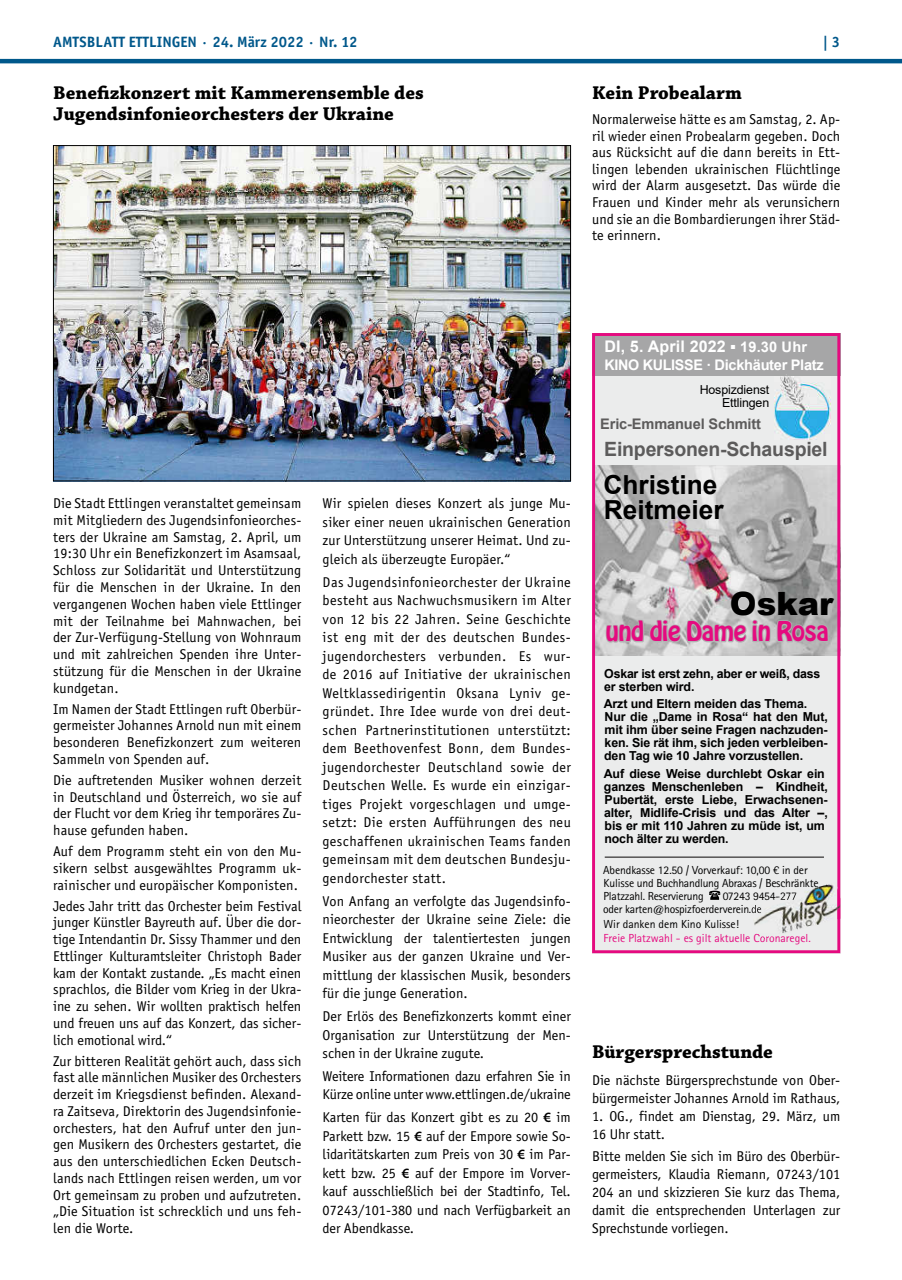
<style>
.page{position:relative;width:902px;height:1280px;background:#fff}
.page>*{position:absolute;margin:0;border:0;box-sizing:border-box;transform-origin:0 0}
.t1{font:900 32.1px "Arial";color:#000}
.t2{font:700 26.25px/24.8px "Arial";color:#000}
.t3{font:24px "Hobo Std";letter-spacing:-.02em;color:#e50a7f}
.t4{font:700 19.65px "Arial";letter-spacing:-.01em;color:#5c5b5b}
.t5{font:700 19.5px/21px "Chaparral Pro";color:#000}
.t6{font:700 16.05px "Arial";letter-spacing:.01em;color:#fff}
.t7{font:700 15px "Officina Sans";color:#00588b}
.t8{font:700 14.55px "Arial";letter-spacing:-.02em;color:#fff}
.t9{font:700 14.55px "Arial";letter-spacing:-.01em;color:#5c5b5b}
.t10{font:14.25px/16.8px "Officina Sans";color:#000;text-align:justify}
.t11{font:700 12.45px/13.2px "Arial";letter-spacing:-.01em;color:#000}
.t12{font:12.45px/13.2px "Arial";letter-spacing:-.01em;color:#000;text-align:right}
.t13{font:11.7px/13.2px "Rotis Sans Serif Std";letter-spacing:-.02em;color:#000}
.t14{font:11.7px "Rotis Sans Serif Std";color:#e50a7f}
.t15{font:11.7px "Rotis Sans Serif Std";color:#000}
.s1{font-family:"Myriad Pro";font-weight:600}
.s2{font-size:14.55px}
</style>
<div class="page">
<hr style="left:0;top:59px;width:901px;height:4px;background:#00588b">
<svg style="left:592px;top:333px;width:248px;height:620px;background:#d6cfd4"></svg>
<img style="left:751px;top:882px;width:86px;height:52px">
<svg style="left:810px;top:887px;width:8px;height:2px"></svg>
<img style="left:769px;top:893px;width:28px;height:7px">
<svg style="left:749px;top:905px;width:12px;height:10px"></svg>
<img style="left:756px;top:934px;width:27px;height:6px">
<img style="left:837px;top:888px;width:3px;height:31px">
<svg style="left:604px;top:619px;width:225px;height:25px;background:#b9b9b9"></svg>
<div style="left:738px;top:597px;width:11px;height:12px;background:#c6c6c7;border-radius:50%"></div>
<img style="left:55px;top:147px;width:513px;height:332px">
<p class="t7" style="left:53px;top:32px;width:306px">AMTSBLATT ETTLINGEN · 24. März 2022 · Nr. 12</p>
<p class="t7" style="left:822px;top:32px;width:19px">| 3</p>
<h3 class="t5" style="left:53px;top:84px;width:372px">Benefizkonzert mit Kammerensemble des<br>Jugendsinfonieorchesters der Ukraine</h3>
<h3 class="t5" style="left:592px;top:84px;width:151px">Kein Probealarm</h3>
<p class="t10" style="left:592px;top:111px;width:250px">Normalerweise hätte es am Samstag, 2. Ap&shy;ril wieder einen Probealarm gegeben. Doch aus Rücksicht auf die dann bereits in Ett&shy;lingen lebenden ukrainischen Flüchtlinge wird der Alarm ausgesetzt. Das würde die Frauen und Kinder mehr als verunsichern und sie an die Bombardierungen ihrer Städ&shy;te erinnern.</p>
<p class="t10" style="left:53px;top:495px;width:250px">Die Stadt Ettlingen veranstaltet gemeinsam mit Mitgliedern des Jugendsinfonieorches&shy;ters der Ukraine am Samstag, 2. April, um 19:30 Uhr ein Benefizkonzert im Asamsaal, Schloss zur Solidarität und Unterstützung für die Menschen in der Ukraine. In den vergangenen Wochen haben viele Ettlinger mit der Teilnahme bei Mahnwachen, bei der Zur-Verfügung-Stellung von Wohnraum und mit zahlreichen Spenden ihre Unter&shy;stützung für die Menschen in der Ukraine kundgetan.</p>
<p class="t10" style="left:53px;top:700px;width:250px">Im Namen der Stadt Ettlingen ruft Oberbür&shy;germeister Johannes Arnold nun mit einem besonderen Benefizkonzert zum weiteren Sammeln von Spenden auf.</p>
<p class="t10" style="left:53px;top:772px;width:250px">Die auftretenden Musiker wohnen derzeit in Deutschland und Österreich, wo sie auf der Flucht vor dem Krieg ihr temporäres Zu&shy;hause gefunden haben.</p>
<p class="t10" style="left:53px;top:843px;width:250px">Auf dem Programm steht ein von den Mu&shy;sikern selbst ausgewähltes Programm uk&shy;rainischer und europäischer Komponisten.</p>
<p class="t10" style="left:53px;top:897px;width:250px">Jedes Jahr tritt das Orchester beim Festival junger Künstler Bayreuth auf. Über die dor&shy;tige Intendantin Dr. Sissy Thammer und den Ettlinger Kulturamtsleiter Christoph Bader kam der Kontakt zustande. „Es macht einen sprachlos, die Bilder vom Krieg in der Ukra&shy;ine zu sehen. Wir wollten praktisch helfen und freuen uns auf das Konzert, das sicher&shy;lich emotional wird.“</p>
<p class="t10" style="left:53px;top:1052px;width:250px">Zur bitteren Realität gehört auch, dass sich fast alle männlichen Musiker des Orchesters derzeit im Kriegsdienst befinden. Alexand&shy;ra Zaitseva, Direktorin des Jugendsinfonie&shy;orchesters, hat den Aufruf unter den jun&shy;gen Musikern des Orchesters gestartet, die aus den unterschiedlichen Ecken Deutsch&shy;lands nach Ettlingen reisen werden, um vor Ort gemeinsam zu proben und aufzutreten. „Die Situation ist schrecklich und uns feh&shy;len die Worte.</p>
<p class="t10" style="left:322px;top:494px;width:250px;line-height:18.5px">Wir spielen dieses Konzert als junge Mu&shy;siker einer neuen ukrainischen Generation zur Unterstützung unserer Heimat. Und zu&shy;gleich als überzeugte Europäer.“</p>
<p class="t10" style="left:322px;top:572px;width:250px;line-height:18.5px">Das Jugendsinfonieorchester der Ukraine besteht aus Nachwuchsmusikern im Alter von 12 bis 22 Jahren. Seine Geschichte ist eng mit der des deutschen Bundes&shy;jugendorchesters verbunden. Es wur&shy;de 2016 auf Initiative der ukrainischen Weltklassedirigentin Oksana Lyniv ge&shy;gründet. Ihre Idee wurde von drei deut&shy;schen Partnerinstitutionen unterstützt: dem Beethovenfest Bonn, dem Bundes&shy;jugendorchester Deutschland sowie der Deutschen Welle. Es wurde ein einzigar&shy;tiges Projekt vorgeschlagen und umge&shy;setzt: Die ersten Aufführungen des neu geschaffenen ukrainischen Teams fanden gemeinsam mit dem deutschen Bundesju&shy;gendorchester statt.</p>
<p class="t10" style="left:322px;top:892px;width:250px;line-height:18.5px">Von Anfang an verfolgte das Jugendsinfo&shy;nieorchester der Ukraine seine Ziele: die Entwicklung der talentiertesten jungen Musiker aus der ganzen Ukraine und Ver&shy;mittlung der klassischen Musik, besonders für die junge Generation.</p>
<p class="t10" style="left:322px;top:1007px;width:250px;line-height:18.5px">Der Erlös des Benefizkonzerts kommt einer Organisation zur Unterstützung der Men&shy;schen in der Ukraine zugute.</p>
<p class="t10" style="left:322px;top:1067px;width:250px;line-height:18.5px">Weitere Informationen dazu erfahren Sie in<br>Kürze online unter www.ettlingen.de/ukraine</p>
<p class="t10" style="left:322px;top:1108px;width:250px;line-height:18.5px">Karten für das Konzert gibt es zu 20 <span class="s1">€</span> im Parkett bzw. 15 <span class="s1">€</span> auf der Empore sowie So&shy;lidaritätskarten zum Preis von 30 <span class="s1">€</span> im Par&shy;kett bzw. 25 <span class="s1">€</span> auf der Empore im Vorver&shy;kauf ausschließlich bei der Stadtinfo, Tel.<br>07243/101-380 und nach Verfügbarkeit an der Abendkasse.</p>
<p class="t6" style="left:604px;top:335px;width:204px">DI, 5. April 2022 <sup>■</sup> <span class="s2">19.30 Uhr</span></p>
<p class="t8" style="left:604px;top:354px;width:221px">KINO KULISSE · Dickhäuter Platz</p>
<p class="t12" style="left:699px;top:383px;width:71px">Hospizdienst<br>Ettlingen</p>
<p class="t9" style="left:600px;top:413px;width:162px">Eric-Emmanuel Schmitt</p>
<h3 class="t4" style="left:604px;top:435px;width:225px">Einpersonen-Schauspiel</h3>
<h2 class="t2" style="left:603px;top:473px;width:121px">Christine<br>Reitmeier</h2>
<h1 class="t1" style="left:730px;top:580px;width:105px">Oskar</h1>
<h3 class="t3" style="left:605px;top:615px;width:225px">und die Dame in Rosa</h3>
<p class="t11" style="left:604px;top:667px;width:218px">Oskar ist erst zehn, aber er weiß, dass er sterben wird.</p>
<p class="t11" style="left:603px;top:697px;width:205px">Arzt und Eltern meiden das Thema.</p>
<p class="t11" style="left:604px;top:710px;width:225px;text-align:justify">Nur die „Dame in Rosa“ hat den Mut, mit ihm über seine Fragen nachzuden&shy;ken. Sie rät ihm, sich jeden verbleiben&shy;den Tag wie 10 Jahre vorzustellen.</p>
<p class="t11" style="left:603px;top:767px;width:225px">Auf diese Weise durchlebt Oskar ein ganzes Menschenleben – Kindheit, Pubertät, erste Liebe, Erwachsenen&shy;alter, Midlife-Crisis und das Alter –, bis er mit 110 Jahren zu müde ist, um noch älter zu werden.</p>
<p class="t13" style="left:603px;top:863px;width:217px">Abendkasse 12.50 / Vorverkauf: 10,00 € in der<br>Kulisse und Buchhandlung Abraxas / Beschränkte<br>Platzzahl. Reservierung</p>
<p class="t13" style="left:603px;top:889px;width:195px;text-indent:120px">07243 9454-277 oder karten@hospizfoerderverein.de</p>
<p class="t15" style="left:603px;top:917px;width:137px">Wir danken dem Kino Kulisse!</p>
<p class="t14" style="left:603px;top:931px;width:209px">Freie Platzwahl - es gilt aktuelle Coronaregel.</p>
<h3 class="t5" style="left:592px;top:1042px;width:182px">Bürgersprechstunde</h3>
<p class="t10" style="left:592px;top:1071px;width:250px;line-height:18px">Die nächste Bürgersprechstunde von Ober&shy;bürgermeister Johannes Arnold im Rathaus,</p>
<p class="t10" style="left:592px;top:1107px;width:250px;line-height:18px">1. OG., findet am Dienstag, 29. März, um<br>16 Uhr statt.</p>
<p class="t10" style="left:592px;top:1147px;width:250px;line-height:18px">Bitte melden Sie sich im Büro des Oberbür&shy;germeisters, Klaudia Riemann, 07243/101<br>204 an und skizzieren Sie kurz das Thema, damit die entsprechenden Unterlagen zur Sprechstunde vorliegen.</p>
</div>
